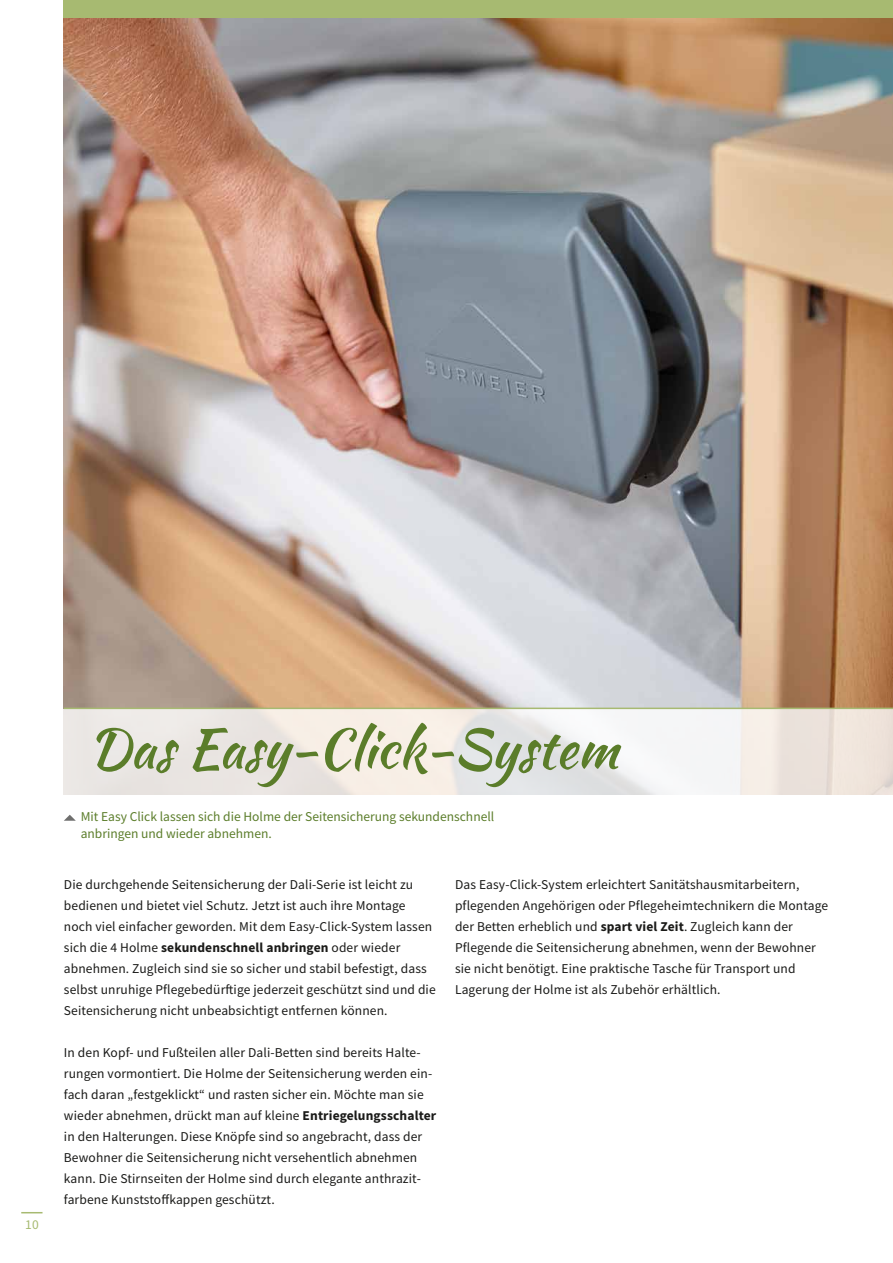
<style>
.page{position:relative;width:893px;height:1263px;background:#fff}
.page>*{position:absolute;margin:0;border:0;box-sizing:border-box;transform-origin:0 0}
.t1{font:54px "Kaushan Script";color:#5b7d2a}
.t2{font:13.5px/21px "Source Sans Pro";letter-spacing:.01em;color:#1a1a18}
.t3{font:13.5px/17px "Source Sans Pro";color:#5b7d2a}
.t4{font:13.5px "Source Sans Pro";color:#a7ba71}
.s1{font-weight:700}
</style>
<div class="page">
<svg style="left:21px;top:1212px;width:22px;height:1px"></svg>
<img style="left:64px;top:17px;width:829px;height:691px">
<svg style="left:64px;top:709px;width:829px;height:85px"></svg>
<hr style="left:64px;top:708px;width:829px;height:1px;background:#a7ba71">
<div style="left:64px;top:0;width:829px;height:17px;background:#a7ba71"></div>
<svg style="left:64px;top:815px;width:12px;height:6px"></svg>
<p class="t4" style="left:25px;top:1216px;width:15px">10</p>
<h1 class="t1" style="left:88px;top:709px;width:532px">Das Easy-Click-System</h1>
<p class="t3" style="left:81px;top:808px;width:415px">Mit Easy Click lassen sich die Holme der Seitensicherung sekundenschnell anbringen und wieder abnehmen.</p>
<p class="t2" style="left:455px;top:874px;width:375px">Das Easy-Click-System erleichtert Sanitätshausmitarbeitern, pflegenden Angehörigen oder Pflegeheimtechnikern die Montage der Betten erheblich und <span class="s1">spart viel Zeit</span>. Zugleich kann der Pflegende die Seitensicherung abnehmen, wenn der Bewohner sie nicht benötigt. Eine praktische Tasche für Transport und Lagerung der Holme ist als Zubehör erhältlich.</p>
<p class="t2" style="left:64px;top:874px;width:373px">Die durchgehende Seitensicherung der Dali-Serie ist leicht zu bedienen und bietet viel Schutz. Jetzt ist auch ihre Montage noch viel einfacher geworden. Mit dem Easy-Click-System lassen sich die 4 Holme <span class="s1">sekundenschnell anbringen</span> oder wieder abnehmen. Zugleich sind sie so sicher und stabil befestigt, dass selbst unruhige Pflegebedürftige jederzeit geschützt sind und die Seitensicherung nicht unbeabsichtigt entfernen können.</p>
<p class="t2" style="left:64px;top:1042px;width:374px">In den Kopf- und Fußteilen aller Dali-Betten sind bereits Halte&shy;rungen vormontiert. Die Holme der Seitensicherung werden ein&shy;fach daran „festgeklickt“ und rasten sicher ein. Möchte man sie wieder abnehmen, drückt man auf kleine <span class="s1">Entriegelungsschalter </span>in den Halterungen. Diese Knöpfe sind so angebracht, dass der Bewohner die Seitensicherung nicht versehentlich abnehmen kann. Die Stirnseiten der Holme sind durch elegante anthrazit&shy;farbene Kunststoffkappen geschützt.</p>
</div>
